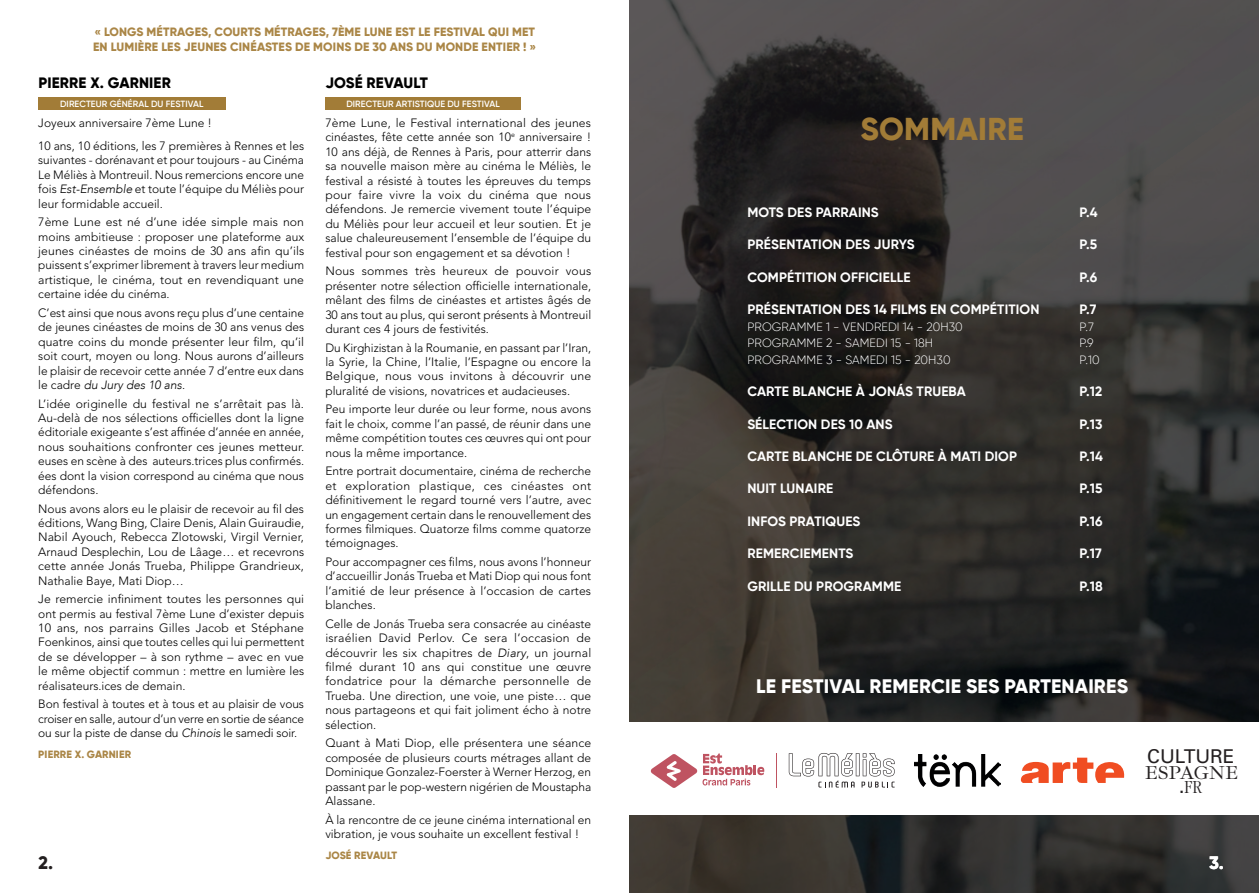
<style>
.page{position:relative;width:1259px;height:893px;background:#fff}
.page>*{position:absolute;margin:0;border:0;box-sizing:border-box;transform-origin:0 0}
.t1{font:800 31.5px "Gilroy";letter-spacing:.01em;color:#a27c37}
.t2{font:800 19.5px "Gilroy";letter-spacing:.01em;color:#fff}
.t3{font:19.05px "Ibarra Real Nova Regular 400";letter-spacing:-.01em;color:#231f20}
.t4{font:19.05px "Univers LT Pro 55 Roman";color:#231f20}
.t5{font:300 condensed 19.05px "ITC Garamond Std";color:#231f20}
.t6{font:800 18px "Gilroy";color:#fff}
.t7{font:800 18px "Gilroy";color:#231f20}
.t8{font:800 15px "Gilroy";letter-spacing:.01em;color:#010101}
.t9{font:700 13.5px "Gilroy";letter-spacing:.01em;color:#fff}
.t10{font:300 12px/14.4px "Avenir LT Std";color:#010101;text-align:justify}
.t11{font:800 12px/14.4px "Gilroy";letter-spacing:.01em;color:#aa8646}
.t12{font:300 12px/16.5px "Gilroy";letter-spacing:.01em;color:#fff}
.t13{font:italic 300 12px "Avenir LT";color:#010101}
.t14{font:800 10.5px "Gilroy";letter-spacing:.01em;color:#aa8646}
.t15{font:600 9px "Gilroy";letter-spacing:.01em;color:#fff}
.s1{font-family:"Avenir LT";font-style:italic}
.s2{font-family:"Avenir LT Std";font-style:normal}
.s3{font-family:"Univers LT Pro 55 Roman";font-weight:400;font-stretch:normal}
</style>
<div class="page">
<img style="left:629px;top:0;width:630px;height:893px">
<div style="left:629px;top:723px;width:630px;height:92px;background:#fff"></div>
<hr style="left:856px;top:753px;width:3px;height:23px;background:#231f20">
<svg style="left:862px;top:753px;width:32px;height:23px"></svg>
<svg style="left:789px;top:753px;width:65px;height:34px"></svg>
<svg style="left:861px;top:782px;width:33px;height:6px"></svg>
<hr style="left:776px;top:753px;width:1px;height:35px;background:#bf5361">
<svg style="left:651px;top:753px;width:113px;height:35px"></svg>
<img style="left:914px;top:754px;width:86px;height:32px">
<svg style="left:1021px;top:758px;width:103px;height:25px"></svg>
<div style="left:38px;top:97px;width:187px;height:13px;background:#a27c37"></div>
<div style="left:325px;top:97px;width:196px;height:13px;background:#a27c37"></div>
<p class="t11" style="left:93px;top:25px;width:445px">« LONGS MÉTRAGES, COURTS MÉTRAGES, 7ÈME LUNE EST LE FESTIVAL QUI MET<br>EN LUMIÈRE LES JEUNES CINÉASTES DE MOINS DE 30 ANS DU MONDE ENTIER ! »</p>
<p class="t8" style="left:38px;top:73px;width:134px">PIERRE X. GARNIER</p>
<p class="t8" style="left:325px;top:73px;width:104px">JOSÉ REVAULT</p>
<p class="t10" style="left:38px;top:111px;width:267px;line-height:23px">Joyeux anniversaire 7ème Lune !<br>10 ans, 10 éditions, les 7 premières à Rennes et les</p>
<p class="t10" style="left:38px;top:153px;width:267px">suivantes - dorénavant et pour toujours - au Cinéma Le Méliès à Montreuil. Nous remercions encore une fois <span class="s1">Est-Ensemble</span> et toute l’équipe du Méliès pour leur formidable accueil.</p>
<p class="t10" style="left:38px;top:215px;width:267px">7ème Lune est né d’une idée simple mais non moins ambitieuse : proposer une plateforme aux jeunes cinéastes de moins de 30 ans afin qu’ils puissent s’exprimer librement à travers leur medium artistique, le cinéma, tout en revendiquant une certaine idée du cinéma.</p>
<p class="t10" style="left:38px;top:306px;width:267px">C’est ainsi que nous avons reçu plus d’une centaine de jeunes cinéastes de moins de 30 ans venus des quatre coins du monde présenter leur film, qu’il soit court, moyen ou long. Nous aurons d’ailleurs le plaisir de recevoir cette année 7 d’entre eux dans</p>
<p class="t13" style="left:38px;top:378px;width:148px"><span class="s2">le cadre</span> du Jury des 10 ans<span class="s2">.</span></p>
<p class="t10" style="left:38px;top:396px;width:267px">L’idée originelle du festival ne s’arrêtait pas là.<br>Au-delà de nos sélections officielles dont la ligne éditoriale exigeante s’est affinée d’année en année, nous souhaitions confronter ces jeunes metteur. euses en scène à des auteurs.trices plus confirmés. ées dont la vision correspond au cinéma que nous défendons.</p>
<p class="t10" style="left:38px;top:501px;width:267px">Nous avons alors eu le plaisir de recevoir au fil des éditions, Wang Bing, Claire Denis, Alain Guiraudie, Nabil Ayouch, Rebecca Zlotowski, Virgil Vernier, Arnaud Desplechin, Lou de Lâage… et recevrons cette année Jonás Trueba, Philippe Grandrieux, Nathalie Baye, Mati Diop…</p>
<p class="t10" style="left:38px;top:592px;width:267px">Je remercie infiniment toutes les personnes qui ont permis au festival 7ème Lune d’exister depuis 10 ans, nos parrains Gilles Jacob et Stéphane Foenkinos, ainsi que toutes celles qui lui permettent de se développer – à son rythme – avec en vue le même objectif commun : mettre en lumière les réalisateurs.ices de demain.</p>
<p class="t10" style="left:38px;top:697px;width:267px">Bon festival à toutes et à tous et au plaisir de vous croiser en salle, autour d’un verre en sortie de séance ou sur la piste de danse du <span class="s1">Chinois</span> le samedi soir.</p>
<p class="t14" style="left:38px;top:748px;width:94px">PIERRE X. GARNIER</p>
<p class="t15" style="left:60px;top:99px;width:145px">DIRECTEUR GÉNÉRAL DU FESTIVAL</p>
<p class="t15" style="left:346px;top:99px;width:155px">DIRECTEUR ARTISTIQUE DU FESTIVAL</p>
<p class="t10" style="left:325px;top:116px;width:267px">7ème Lune, le Festival international des jeunes cinéastes, fête cette année son 10<sup>e</sup> anniversaire !<br>10 ans déjà, de Rennes à Paris, pour atterrir dans sa nouvelle maison mère au cinéma le Méliès, le festival a résisté à toutes les épreuves du temps pour faire vivre la voix du cinéma que nous défendons. Je remercie vivement toute l’équipe du Méliès pour leur accueil et leur soutien. Et je salue chaleureusement l’ensemble de l’équipe du festival pour son engagement et sa dévotion !</p>
<p class="t10" style="left:325px;top:264px;width:267px">Nous sommes très heureux de pouvoir vous présenter notre sélection officielle internationale, mêlant des films de cinéastes et artistes âgés de 30 ans tout au plus, qui seront présents à Montreuil durant ces 4 jours de festivités.</p>
<p class="t10" style="left:325px;top:340px;width:267px">Du Kirghizistan à la Roumanie, en passant par l’Iran, la Syrie, la Chine, l’Italie, l’Espagne ou encore la Belgique, nous vous invitons à découvrir une pluralité de visions, novatrices et audacieuses.</p>
<p class="t10" style="left:325px;top:402px;width:267px">Peu importe leur durée ou leur forme, nous avons fait le choix, comme l’an passé, de réunir dans une même compétition toutes ces œuvres qui ont pour nous la même importance.</p>
<p class="t10" style="left:325px;top:464px;width:267px">Entre portrait documentaire, cinéma de recherche et exploration plastique, ces cinéastes ont définitivement le regard tourné vers l’autre, avec un engagement certain dans le renouvellement des formes filmiques. Quatorze films comme quatorze témoignages.</p>
<p class="t10" style="left:325px;top:555px;width:267px">Pour accompagner ces films, nous avons l’honneur d’accueillir Jonás Trueba et Mati Diop qui nous font l’amitié de leur présence à l’occasion de cartes blanches.</p>
<p class="t10" style="left:325px;top:616px;width:267px">Celle de Jonás Trueba sera consacrée au cinéaste israélien David Perlov. Ce sera l’occasion de découvrir les six chapitres de <span class="s1">Diary</span>, un journal filmé durant 10 ans qui constitue une œuvre fondatrice pour la démarche personnelle de Trueba. Une direction, une voie, une piste… que nous partageons et qui fait joliment écho à notre sélection.</p>
<p class="t10" style="left:325px;top:736px;width:267px">Quant à Mati Diop, elle présentera une séance composée de plusieurs courts métrages allant de Dominique Gonzalez-Foerster à Werner Herzog, en passant par le pop-western nigérien de Moustapha Alassane.</p>
<p class="t10" style="left:325px;top:812px;width:267px">À la rencontre de ce jeune cinéma international en vibration, je vous souhaite un excellent festival !</p>
<p class="t14" style="left:325px;top:849px;width:73px">JOSÉ REVAULT</p>
<h3 class="t7" style="left:38px;top:851px;width:16px">2.</h3>
<h1 class="t1" style="left:860px;top:109px;width:165px">SOMMAIRE</h1>
<p class="t9" style="left:747px;top:204px;width:133px">MOTS DES PARRAINS</p>
<p class="t9" style="left:747px;top:236px;width:169px">PRÉSENTATION DES JURYS</p>
<p class="t9" style="left:747px;top:269px;width:165px">COMPÉTITION OFFICIELLE</p>
<p class="t9" style="left:747px;top:301px;width:294px">PRÉSENTATION DES 14 FILMS EN COMPÉTITION</p>
<p class="t12" style="left:747px;top:318px;width:217px">PROGRAMME 1 - VENDREDI 14 - 20H30<br>PROGRAMME 2 - SAMEDI 15 - 18H<br>PROGRAMME 3 - SAMEDI 15 - 20H30</p>
<p class="t9" style="left:747px;top:383px;width:220px">CARTE BLANCHE À JONÁS TRUEBA</p>
<p class="t9" style="left:747px;top:415px;width:147px">SÉLECTION DES 10 ANS</p>
<p class="t9" style="left:747px;top:448px;width:271px">CARTE BLANCHE DE CLÔTURE À MATI DIOP</p>
<p class="t9" style="left:747px;top:480px;width:87px">NUIT LUNAIRE</p>
<p class="t9" style="left:747px;top:513px;width:115px">INFOS PRATIQUES</p>
<p class="t9" style="left:747px;top:545px;width:108px">REMERCIEMENTS</p>
<p class="t9" style="left:747px;top:577px;width:155px">GRILLE DU PROGRAMME</p>
<p class="t9" style="left:1079px;top:204px;width:20px">P.4</p>
<p class="t9" style="left:1079px;top:236px;width:19px">P.5</p>
<p class="t9" style="left:1079px;top:269px;width:19px">P.6</p>
<p class="t9" style="left:1079px;top:301px;width:18px">P.7</p>
<p class="t12" style="left:1079px;top:318px;width:22px">P.7<br>P.9<br>P.10</p>
<p class="t9" style="left:1079px;top:383px;width:24px">P.12</p>
<p class="t9" style="left:1079px;top:415px;width:24px">P.13</p>
<p class="t9" style="left:1079px;top:448px;width:25px">P.14</p>
<p class="t9" style="left:1079px;top:480px;width:24px">P.15</p>
<p class="t9" style="left:1079px;top:513px;width:24px">P.16</p>
<p class="t9" style="left:1079px;top:545px;width:24px">P.17</p>
<p class="t9" style="left:1079px;top:577px;width:25px">P.18</p>
<h2 class="t2" style="left:756px;top:674px;width:373px">LE FESTIVAL REMERCIE SES PARTENAIRES</h2>
<h3 class="t4" style="left:1147px;top:743px;width:89px">CULTURE</h3>
<h3 class="t3" style="left:1144px;top:762px;width:95px">ESPAGNE</h3>
<h3 class="t5" style="left:1179px;top:777px;width:24px"><span class="s3">.</span>FR</h3>
<h3 class="t6" style="left:1209px;top:851px;width:16px">3.</h3>
</div>
